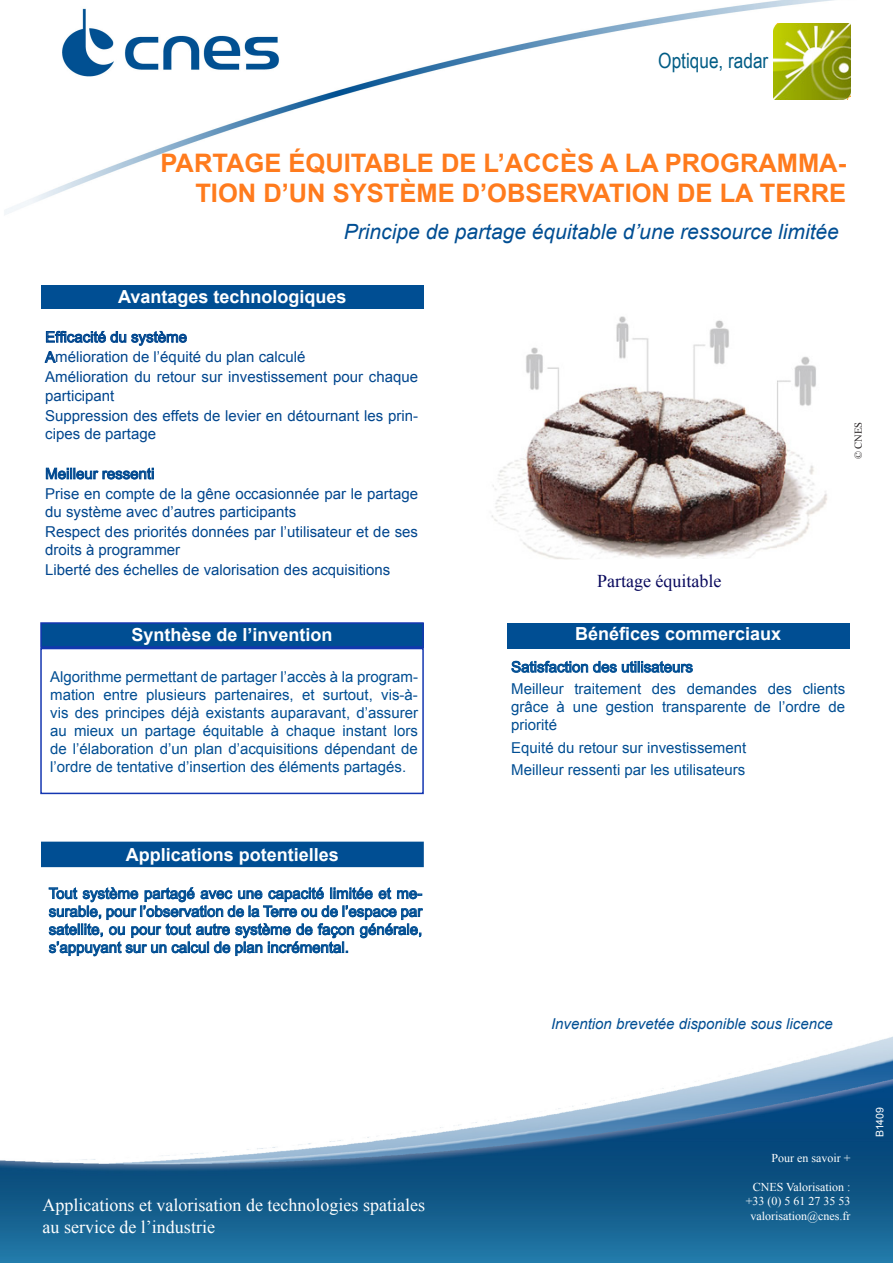
<style>
.page{position:relative;width:893px;height:1263px;background:#fff}
.page>*{position:absolute;margin:0;border:0;box-sizing:border-box;transform-origin:0 0}
.t1{font:700 25.5px/30.6px "Arial";color:#ff7b1d;text-align:right}
.t2{font:italic 21px "Arial";color:#004e93}
.t3{font:21px "Arial Narrow";color:#005c85}
.t4{font:700 18px "Arial";color:#fff}
.t5{font:18px "Times New Roman";color:#fff}
.t6{font:18px "Times New Roman";color:#09095d}
.t7{font:15px/18px "Arial";color:#004e93;text-align:justify}
.t8{font:15px/18px "Arial";color:#00468e}
.t9{font:italic 15px "Arial";color:#004e93}
.t10{font:12px "Times New Roman";color:#fff}
.t11{font:10.5px "Times New Roman";color:#231f20}
.t12{font:10.5px "Arial";color:#fff}
</style>
<div class="page">
<img style="left:0;top:0;width:893px;height:1263px">
<div style="left:41px;top:623px;width:382px;height:24px;background:#004e93"></div>
<div style="left:40px;top:622px;width:384px;height:26px;border:2px solid #1436b1"></div>
<div style="left:41px;top:285px;width:383px;height:24px;background:#004e93"></div>
<div style="left:507px;top:623px;width:342px;height:25px;background:#004e93"></div>
<img style="left:774px;top:23px;width:76px;height:77px">
<div style="left:42px;top:842px;width:381px;height:24px;background:#004e93"></div>
<div style="left:41px;top:842px;width:383px;height:25px;border:2px solid #004e93"></div>
<svg style="left:45px;top:331px;width:142px;height:32px"></svg>
<svg style="left:46px;top:467px;width:108px;height:13px"></svg>
<div style="left:40px;top:648px;width:384px;height:146px;border:2px solid #1436b1"></div>
<svg style="left:48px;top:887px;width:375px;height:69px"></svg>
<svg style="left:512px;top:661px;width:181px;height:12px"></svg>
<img style="left:486px;top:300px;width:345px;height:260px">
<p class="t3" style="left:658px;top:45px;width:112px">Optique, radar</p>
<p class="t1" style="left:160px;top:148px;width:687px">PARTAGE ÉQUITABLE DE L’ACCÈS A LA PROGRAMMA-<br>TION D’UN SYSTÈME D’OBSERVATION DE LA TERRE</p>
<p class="t2" style="left:344px;top:218px;width:496px">Principe de partage équitable d’une ressource limitée</p>
<p class="t4" style="left:118px;top:284px;width:230px">Avantages technologiques</p>
<p class="t8" style="left:45px;top:328px;width:143px">Efficacité du système</p>
<p class="t8" style="left:45px;top:348px;width:262px">Amélioration de l’équité du plan calculé</p>
<p class="t8" style="left:45px;top:368px;width:374px">Amélioration du retour sur investissement pour chaque participant</p>
<p class="t8" style="left:45px;top:406px;width:374px">Suppression des effets de levier en détournant les prin&shy;cipes de partage</p>
<p class="t8" style="left:45px;top:465px;width:111px">Meilleur ressenti</p>
<p class="t8" style="left:45px;top:485px;width:374px">Prise en compte de la gêne occasionnée par le partage du système avec d’autres participants</p>
<p class="t8" style="left:45px;top:523px;width:374px">Respect des priorités données par l’utilisateur et de ses droits à programmer</p>
<p class="t8" style="left:45px;top:561px;width:347px">Liberté des échelles de valorisation des acquisitions</p>
<p class="t4" style="left:132px;top:623px;width:203px">Synthèse de l’invention</p>
<p class="t7" style="left:50px;top:668px;width:369px">Algorithme permettant de partager l’accès à la program&shy;mation entre plusieurs partenaires, et surtout, vis-à&shy;vis des principes déjà existants auparavant, d’assurer au mieux un partage équitable à chaque instant lors de l’élaboration d’un plan d’acquisitions dépendant de l’ordre de tentative d’insertion des éléments partagés.</p>
<p class="t11" style="left:851px;top:459px;width:39px;rotate:-90deg">© CNES</p>
<p class="t6" style="left:597px;top:569px;width:126px">Partage équitable</p>
<p class="t4" style="left:575px;top:622px;width:208px">Bénéfices commerciaux</p>
<p class="t7" style="left:511px;top:658px;width:183px">Satisfaction des utilisateurs</p>
<p class="t7" style="left:511px;top:680px;width:335px">Meilleur traitement des demandes des clients grâce à une gestion transparente de l’ordre de priorité</p>
<p class="t7" style="left:511px;top:738px;width:237px">Equité du retour sur investissement</p>
<p class="t7" style="left:511px;top:761px;width:236px">Meilleur ressenti par les utilisateurs</p>
<p class="t4" style="left:126px;top:842px;width:215px">Applications potentielles</p>
<p class="t7" style="left:49px;top:884px;width:375px">Tout système partagé avec une capacité limitée et me&shy;surable, pour l’observation de la Terre ou de l’espace par satellite, ou pour tout autre système de façon générale, s’appuyant sur un calcul de plan incrémental.</p>
<p class="t9" style="left:551px;top:1014px;width:283px">Invention brevetée disponible sous licence</p>
<p class="t5" style="left:43px;top:1193px;width:384px">Applications et valorisation de technologies spatiales</p>
<p class="t5" style="left:43px;top:1215px;width:174px">au service de l’industrie</p>
<p class="t10" style="left:771px;top:1150px;width:81px">Pour en savoir +</p>
<p class="t10" style="left:753px;top:1179px;width:99px">CNES Valorisation :</p>
<p class="t10" style="left:746px;top:1193px;width:106px">+33 (0) 5 61 27 35 53</p>
<p class="t10" style="left:750px;top:1208px;width:102px">valorisation@cnes.fr</p>
<p class="t12" style="left:873px;top:1137px;width:32px;rotate:-90deg">B1409</p>
</div>
